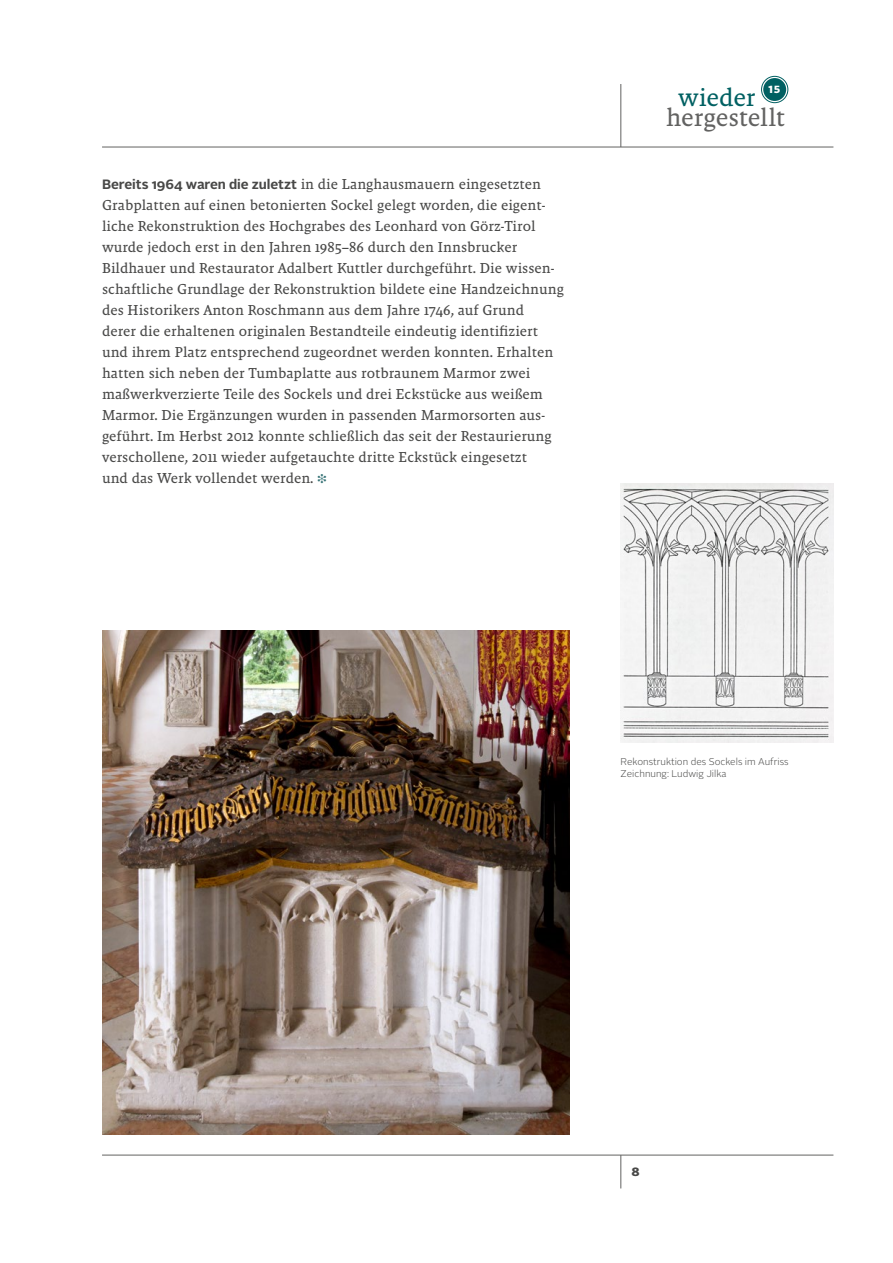
<style>
.page{position:relative;width:893px;height:1263px;background:#fff}
.page>*{position:absolute;margin:0;border:0;box-sizing:border-box;transform-origin:0 0}
.t1{font:25.65px "Malaga OT";letter-spacing:-.01em;color:#626261}
.t2{font:25.65px "Malaga OT";letter-spacing:-.015em;color:#006062}
.t3{font:14.7px/21px "Malaga OT";color:#484847}
.t4{font:900 12px "Alright Sans";color:#484847}
.t5{font:900 10.35px "Alright Sans";color:#fff}
.t6{font:300 9.75px/12px "Alright Sans";color:#484847}
.s1{font-family:"Alright Sans";font-weight:700;font-size:13.5px}
.s2{color:#357275}
</style>
<div class="page">
<hr style="left:102px;top:147px;width:731px;height:1px;background:#626261">
<hr style="left:102px;top:1155px;width:731px;height:1px;background:#626261">
<div style="left:763px;top:78px;width:23px;height:23px;background:#006062;border-radius:50%"></div>
<div style="left:761px;top:76px;width:27px;height:27px;border:1px solid #006062;border-radius:50%"></div>
<hr style="left:621px;top:84px;width:1px;height:63px;background:#626261">
<hr style="left:621px;top:1155px;width:1px;height:33px;background:#626261">
<img style="left:621px;top:483px;width:212px;height:259px">
<img style="left:102px;top:630px;width:468px;height:504px">
<p class="t3" style="left:102px;top:173px;width:463px"><span class="s1">Bereits 1964 waren die zuletzt</span> in die Langhausmauern eingesetzten Grabplatten auf einen betonierten Sockel gelegt worden, die eigent&shy;liche Rekonstruktion des Hochgrabes des Leonhard von Görz-Tirol wurde jedoch erst in den Jahren 1985–86 durch den Innsbrucker Bildhauer und Restaurator Adalbert Kuttler durchgeführt. Die wissen&shy;schaftliche Grundlage der Rekonstruktion bildete eine Handzeichnung des Historikers Anton Roschmann aus dem Jahre 1746, auf Grund<br>derer die erhaltenen originalen Bestandteile eindeutig identifiziert und ihrem Platz entsprechend zugeordnet werden konnten. Erhalten hatten sich neben der Tumbaplatte aus rotbraunem Marmor zwei maßwerkverzierte Teile des Sockels und drei Eckstücke aus weißem Marmor. Die Ergänzungen wurden in passenden Marmorsorten aus&shy;geführt. Im Herbst 2012 konnte schließlich das seit der Restaurierung verschollene, 2011 wieder aufgetauchte dritte Eckstück eingesetzt<br>und das Werk vollendet werden. <span class="s2">❉</span></p>
<h1 class="t2" style="left:678px;top:83px;width:79px">wieder</h1>
<p class="t5" style="left:769px;top:82px;width:13px">15</p>
<h1 class="t1" style="left:666px;top:103px;width:120px">hergestellt</h1>
<p class="t6" style="left:621px;top:756px;width:169px">Rekonstruktion des Sockels im Aufriss<br>Zeichnung: Ludwig Jilka</p>
<p class="t4" style="left:631px;top:1163px;width:10px">8</p>
</div>
